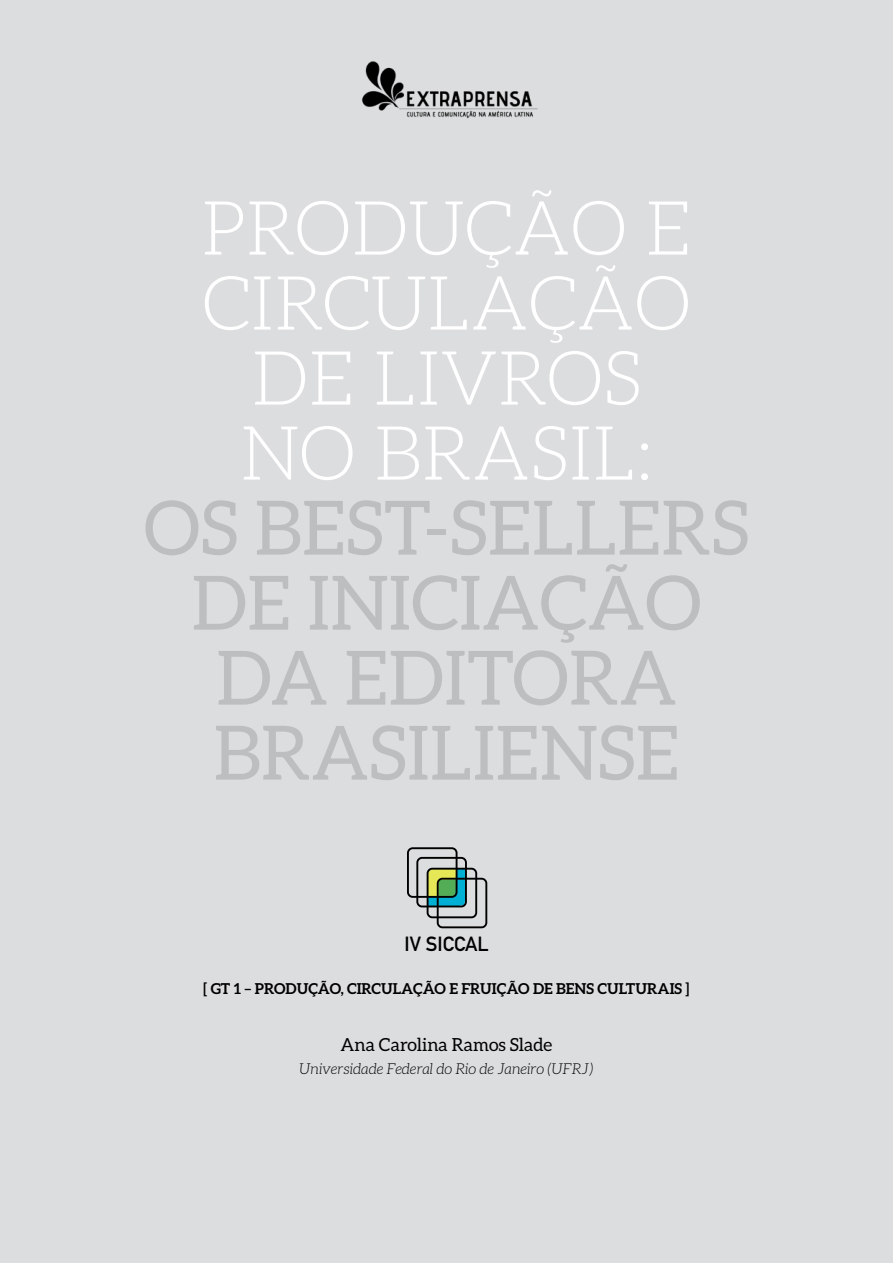
<style>
.page{position:relative;width:893px;height:1263px;background:#dcddde}
.page>*{position:absolute;margin:0;border:0;box-sizing:border-box;transform-origin:0 0}
.t1{font:75px/75px "Aleo";color:#bcbec0;text-align:center}
.t2{font:300 75px/75px "Aleo";color:#fff;text-align:center}
.t3{font:700 20.25px "DIN Alternate";color:#000}
.t4{font:18px "Aleo";color:#000}
.t5{font:700 15px "Aleo";color:#000}
.t6{font:italic 300 15px "Aleo";color:#000}
</style>
<div class="page">
<img style="left:361px;top:61px;width:177px;height:58px">
<div style="left:427px;top:868px;width:50px;height:50px;border:2px solid #000;border-radius:5px"></div>
<div style="left:416px;top:857px;width:51px;height:50px;border:2px solid #000;border-radius:5px"></div>
<svg style="left:427px;top:868px;width:39px;height:39px"></svg>
<div style="left:437px;top:878px;width:50px;height:50px;border:2px solid #000;border-radius:5px"></div>
<div style="left:407px;top:847px;width:50px;height:51px;border:2px solid #000;border-radius:5px"></div>
<h1 class="t2" style="left:201px;top:190px;width:492px">PRODUÇÃO E<br>CIRCULAÇÃO<br>DE LIVROS<br>NO BRASIL:</h1>
<h1 class="t1" style="left:144px;top:489px;width:607px">OS BEST-SELLERS<br>DE INICIAÇÃO<br>DA EDITORA<br>BRASILIENSE</h1>
<h2 class="t3" style="left:405px;top:928px;width:86px">IV SICCAL</h2>
<p class="t5" style="left:204px;top:980px;width:487px">[ GT 1 – PRODUÇÃO, CIRCULAÇÃO E FRUIÇÃO DE BENS CULTURAIS ]</p>
<p class="t4" style="left:341px;top:1035px;width:213px">Ana Carolina Ramos Slade</p>
<p class="t6" style="left:300px;top:1060px;width:295px">Universidade Federal do Rio de Janeiro (UFRJ)</p>
</div>
